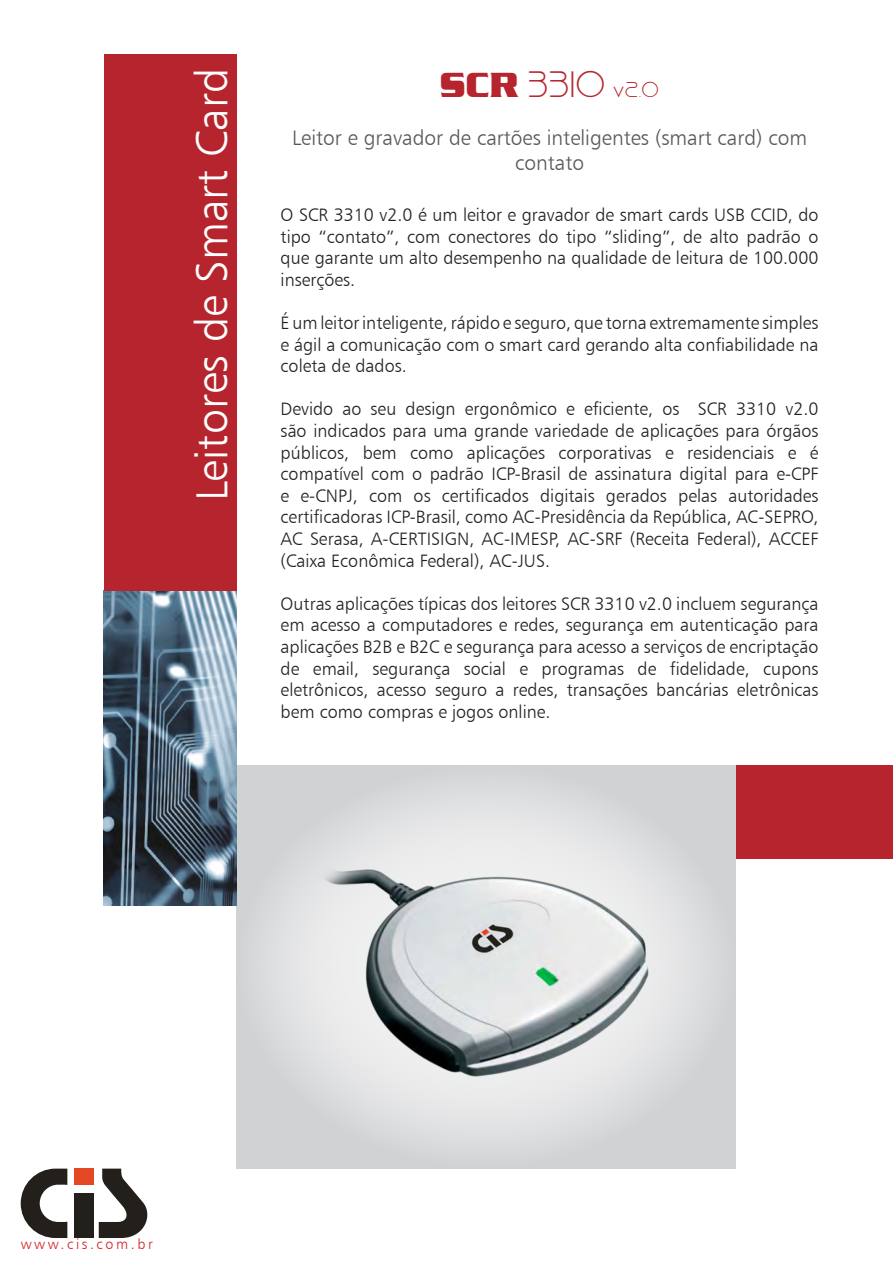
<style>
.page{position:relative;width:893px;height:1263px;background:#fff}
.page>*{position:absolute;margin:0;border:0;box-sizing:border-box;transform-origin:0 0}
.t1{font:45px "Humanist 777 BT Light B";color:#fff}
.t2{font:36px "Bisque";color:#b6252d}
.t3{font:21px/25.2px "Humanist 777 BT Light B";color:#57585a;text-align:center}
.t4{font:18px/21.6px "Humanist 777 BT Light B";color:#231f20;text-align:justify}
.t5{font:14.25px "Humanist 777 BT Light B";letter-spacing:.18em;color:#d1232a}
.s1{font-family:"Serpentine D";font-weight:700}
.s2{font-size:21px}
</style>
<div class="page">
<div style="left:736px;top:765px;width:157px;height:94px;background:#b6252d"></div>
<div style="left:74px;top:1194px;width:20px;height:44px;background:#23201b"></div>
<div style="left:74px;top:1168px;width:20px;height:17px;background:#e44724"></div>
<svg style="left:21px;top:1168px;width:46px;height:70px"></svg>
<svg style="left:99px;top:1168px;width:49px;height:70px"></svg>
<div style="left:236px;top:765px;width:500px;height:403px;background:#d1d2d4"></div>
<div style="left:236px;top:765px;width:500px;height:403px;background:#dbdcde;border-radius:50%"></div>
<img style="left:104px;top:590px;width:132px;height:316px">
<div style="left:104px;top:54px;width:132px;height:536px;background:#b6252d"></div>
<img style="left:304px;top:848px;width:347px;height:262px">
<p class="t1" style="left:184px;top:501px;width:434px;rotate:-90deg">Leitores de Smart Card</p>
<p class="t2" style="left:440px;top:65px;width:220px"><span class="s1">SCR</span> 3310 <span class="s2">v2.0</span></p>
<p class="t3" style="left:292px;top:125px;width:517px">Leitor e gravador de cartões inteligentes (smart card) com contato</p>
<p class="t4" style="left:281px;top:204px;width:539px">O SCR 3310 v2.0 é um leitor e gravador de smart cards USB CCID, do tipo “contato”, com conectores do tipo “sliding”, de alto padrão o que garante um alto desempenho na qualidade de leitura de 100.000 inserções.</p>
<p class="t4" style="left:281px;top:312px;width:539px">É um leitor inteligente, rápido e seguro, que torna extremamente simples e ágil a comunicação com o smart card gerando alta confiabilidade na coleta de dados.</p>
<p class="t4" style="left:281px;top:398px;width:539px">Devido ao seu design ergonômico e eficiente, os SCR 3310 v2.0 são indicados para uma grande variedade de aplicações para órgãos públicos, bem como aplicações corporativas e residenciais e é compatível com o padrão ICP-Brasil de assinatura digital para e-CPF e e-CNPJ, com os certificados digitais gerados pelas autoridades certificadoras ICP-Brasil, como AC-Presidência da República, AC-SEPRO, AC Serasa, A-CERTISIGN, AC-IMESP, AC-SRF (Receita Federal), ACCEF (Caixa Econômica Federal), AC-JUS.</p>
<p class="t4" style="left:281px;top:592px;width:539px">Outras aplicações típicas dos leitores SCR 3310 v2.0 incluem segurança em acesso a computadores e redes, segurança em autenticação para aplicações B2B e B2C e segurança para acesso a serviços de encriptação de email, segurança social e programas de fidelidade, cupons eletrônicos, acesso seguro a redes, transações bancárias eletrônicas bem como compras e jogos online.</p>
<p class="t5" style="left:21px;top:1235px;width:134px">www.cis.com.br</p>
</div>
